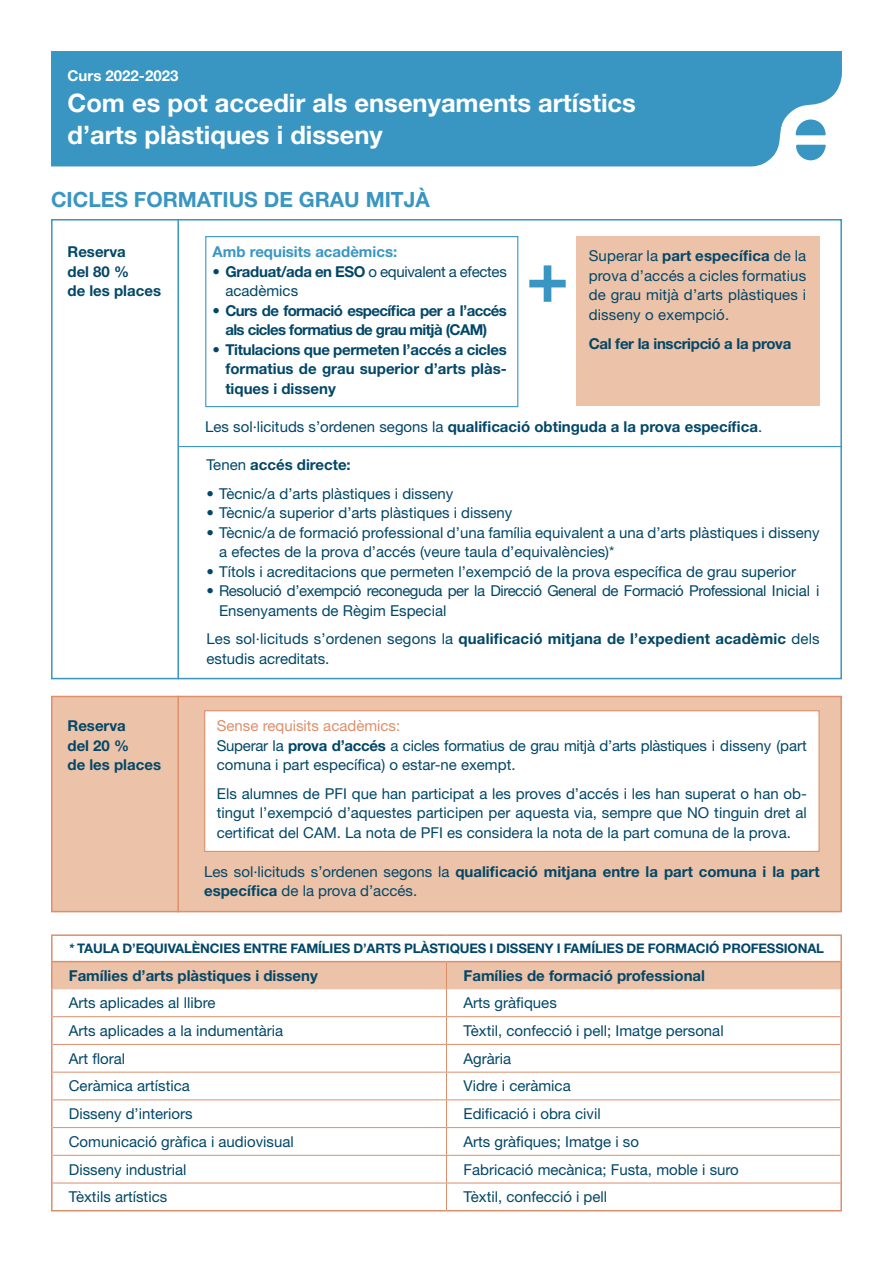
<style>
.page{position:relative;width:893px;height:1263px;background:#fff}
.page>*{position:absolute;margin:0;border:0;box-sizing:border-box;transform-origin:0 0}
.t1{font:700 72px "Helvetica Neue LT Std";color:#3996c3}
.t2{font:700 25.5px "Helvetica Neue LT Std";color:#fff}
.t3{font:700 21px "Helvetica Neue LT Std";color:#3996c3}
.t4{font:15px/19.5px "Helvetica Neue LT Std";color:#024767;text-align:justify}
.t5{font:700 15px/19.5px "Helvetica Neue LT Std";color:#024767}
.t6{font:15px/19.5px "Helvetica Neue LT Std";letter-spacing:-.02em;color:#024767}
.t7{font:15px/19.5px "Helvetica Neue LT Std";letter-spacing:-.03em;color:#024767}
.t8{font:700 15px/19.5px "Helvetica Neue LT Std";letter-spacing:-.04em;color:#024767;text-align:center}
.t9{font:700 15px "Helvetica Neue LT Std";letter-spacing:-.02em;color:#024767}
.t10{font:15px "Helvetica Neue LT Std";color:#dd8f6b}
.t11{font:700 15px "Helvetica Neue LT Std";color:#3996c3}
.t12{font:700 15px "Helvetica Neue LT Std";color:#fff}
.t13{font:700 13.2px "Helvetica Neue LT Std";letter-spacing:-.01em;color:#024767}
.s1{font-weight:700}
.s2{font-weight:400}
.s3{font-style:italic}
</style>
<div class="page">
<div style="left:205px;top:236px;width:313px;height:171px;border:1px solid #3996c3"></div>
<div style="left:51px;top:219px;width:791px;height:460px;border:2px solid #3996c3"></div>
<div style="left:51px;top:696px;width:791px;height:216px;background:#ecc2a9;border:2px solid #dd8f6b"></div>
<div style="left:204px;top:710px;width:616px;height:142px;background:#fff;border:1px solid #dd8f6b"></div>
<div style="left:51px;top:51px;width:791px;height:116px;background:#3996c3"></div>
<svg style="left:796px;top:145px;width:30px;height:15px"></svg>
<svg style="left:796px;top:119px;width:30px;height:16px"></svg>
<hr style="left:177px;top:696px;width:2px;height:216px;background:#dd8f6b">
<hr style="left:177px;top:219px;width:2px;height:460px;background:#3996c3">
<div style="left:577px;top:237px;width:243px;height:169px;background:#ecc2a9"></div>
<hr style="left:179px;top:446px;width:663px;height:1px;background:#3996c3">
<svg style="left:53px;top:962px;width:787px;height:248px"></svg>
<hr style="left:51px;top:934px;width:395px;height:2px;background:#dd8f6b">
<hr style="left:51px;top:936px;width:2px;height:25px;background:#dd8f6b">
<hr style="left:446px;top:934px;width:396px;height:2px;background:#dd8f6b">
<hr style="left:840px;top:936px;width:2px;height:25px;background:#dd8f6b">
<hr style="left:51px;top:961px;width:395px;height:1px;background:#dd8f6b">
<hr style="left:51px;top:962px;width:2px;height:27px;background:#dd8f6b">
<hr style="left:446px;top:961px;width:396px;height:1px;background:#dd8f6b">
<hr style="left:840px;top:962px;width:2px;height:27px;background:#dd8f6b">
<hr style="left:51px;top:989px;width:2px;height:28px;background:#dd8f6b">
<hr style="left:840px;top:989px;width:2px;height:28px;background:#dd8f6b">
<hr style="left:51px;top:1017px;width:2px;height:27px;background:#dd8f6b">
<hr style="left:840px;top:1017px;width:2px;height:27px;background:#dd8f6b">
<hr style="left:51px;top:1044px;width:2px;height:28px;background:#dd8f6b">
<hr style="left:840px;top:1044px;width:2px;height:28px;background:#dd8f6b">
<hr style="left:51px;top:1072px;width:2px;height:28px;background:#dd8f6b">
<hr style="left:840px;top:1072px;width:2px;height:28px;background:#dd8f6b">
<hr style="left:51px;top:1100px;width:2px;height:27px;background:#dd8f6b">
<hr style="left:840px;top:1100px;width:2px;height:27px;background:#dd8f6b">
<hr style="left:51px;top:1127px;width:2px;height:28px;background:#dd8f6b">
<hr style="left:840px;top:1127px;width:2px;height:28px;background:#dd8f6b">
<hr style="left:51px;top:1155px;width:2px;height:28px;background:#dd8f6b">
<hr style="left:840px;top:1155px;width:2px;height:28px;background:#dd8f6b">
<hr style="left:51px;top:1183px;width:2px;height:27px;background:#dd8f6b">
<hr style="left:840px;top:1183px;width:2px;height:27px;background:#dd8f6b">
<hr style="left:51px;top:1210px;width:395px;height:1px;background:#dd8f6b">
<hr style="left:446px;top:1210px;width:396px;height:1px;background:#dd8f6b">
<h1 class="t12" style="left:68px;top:66px;width:112px">Curs 2022-2023</h1>
<h1 class="t2" style="left:68px;top:88px;width:570px">Com es pot accedir als ensenyaments artístics</h1>
<h1 class="t2" style="left:68px;top:119px;width:317px">d’arts plàstiques i disseny</h1>
<p class="t3" style="left:51px;top:187px;width:380px">CICLES FORMATIUS DE GRAU MITJÀ</p>
<h2 class="t5" style="left:68px;top:242px;width:60px">Reserva</h2>
<h2 class="t5" style="left:68px;top:261px;width:63px">del 80 %</h2>
<h2 class="t5" style="left:68px;top:281px;width:95px">de les places</h2>
<p class="t11" style="left:213px;top:242px;width:186px">Amb requisits acadèmics:</p>
<p class="t6" style="left:225px;top:261px;width:283px;text-indent:-13px"><span class="s1">• Graduat/ada en ESO</span> o equivalent a efectes acadèmics</p>
<p class="t8" style="left:213px;top:300px;width:296px">• Curs de formació específica per a l’accés als cicles formatius de grau mitjà (CAM)</p>
<p class="t5" style="left:225px;top:339px;width:283px;text-align:justify;text-indent:-13px">• Titulacions que permeten l’accés a cicles formatius de grau superior d’arts plàs&shy;tiques i disseny</p>
<h1 class="t1" style="left:526px;top:232px;width:45px">+</h1>
<p class="t4" style="left:589px;top:246px;width:219px">Superar la <span class="s1">part específica</span> de la prova d’accés a cicles formatius de grau mitjà d’arts plàstiques i disseny o exempció.</p>
<p class="t9" style="left:589px;top:334px;width:204px">Cal fer la inscripció a la prova</p>
<p class="t5" style="left:205px;top:416px;width:558px"><span class="s2">Les sol·licituds s’ordenen segons la</span> qualificació obtinguda a la prova específica<span class="s2">.</span></p>
<h2 class="t5" style="left:68px;top:716px;width:60px">Reserva</h2>
<h2 class="t5" style="left:68px;top:735px;width:63px">del 20 %</h2>
<h2 class="t5" style="left:68px;top:755px;width:95px">de les places</h2>
<p class="t5" style="left:206px;top:455px;width:146px"><span class="s2">Tenen</span> accés directe:</p>
<p class="t4" style="left:206px;top:483px;width:249px">• Tècnic/a d’arts plàstiques i disseny</p>
<p class="t4" style="left:206px;top:503px;width:307px">• Tècnic/a superior d’arts plàstiques i disseny</p>
<p class="t4" style="left:219px;top:522px;width:602px;text-indent:-13px">• Tècnic/a de formació professional d’una família equivalent a una d’arts plàstiques i disseny a efectes de la prova d’accés (veure taula d’equivalències)*</p>
<p class="t4" style="left:206px;top:561px;width:591px">• Títols i acreditacions que permeten l’exempció de la prova específica de grau superior</p>
<p class="t7" style="left:219px;top:581px;width:602px;text-indent:-13px">• Resolució d’exempció reconeguda per la Direcció General de Formació Professional Inicial i<br>Ensenyaments de Règim Especial</p>
<p class="t4" style="left:206px;top:629px;width:615px">Les sol·licituds s’ordenen segons la <span class="s1">qualificació mitjana de l’expedient acadèmic</span> dels estudis acreditats.</p>
<p class="t10" style="left:217px;top:717px;width:185px">Sense requisits acadèmics:</p>
<p class="t6" style="left:217px;top:735px;width:591px">Superar la <span class="s1">prova d’accés</span> a cicles formatius de grau mitjà d’arts plàstiques i disseny (part comuna i part específica) o estar-ne exempt.</p>
<p class="t4" style="left:217px;top:783px;width:592px">Els alumnes de PFI que han participat a les proves d’accés i les han superat o han ob&shy;tingut l’exempció d’aquestes participen per aquesta via, sempre que NO tinguin dret al certificat del CAM. La nota de PFI es considera la nota de la part comuna de la prova.</p>
<p class="t5" style="left:204px;top:861px;width:617px"><span class="s2">Les sol·licituds s’ordenen segons la</span> qualificació mitjana entre la part comuna i la part específica <span class="s2">de la prova d’accés.</span></p>
<p class="t13" style="left:69px;top:940px;width:757px"><span class="s3">*</span> TAULA D’EQUIVALÈNCIES ENTRE FAMÍLIES D’ARTS PLÀSTIQUES I DISSENY I FAMÍLIES DE FORMACIÓ PROFESSIONAL</p>
<h3 class="t5" style="left:69px;top:965px;width:251px">Famílies d’arts plàstiques i disseny</h3>
<h3 class="t5" style="left:463px;top:965px;width:243px">Famílies de formació professional</h3>
<p class="t4" style="left:69px;top:993px;width:148px">Arts aplicades al llibre</p>
<p class="t4" style="left:463px;top:993px;width:95px">Arts gràfiques</p>
<p class="t4" style="left:69px;top:1020px;width:216px">Arts aplicades a la indumentària</p>
<p class="t4" style="left:463px;top:1020px;width:262px">Tèxtil, confecció i pell; Imatge personal</p>
<p class="t4" style="left:69px;top:1048px;width:58px">Art floral</p>
<p class="t4" style="left:463px;top:1048px;width:49px">Agrària</p>
<p class="t4" style="left:69px;top:1076px;width:123px">Ceràmica artística</p>
<p class="t4" style="left:463px;top:1076px;width:109px">Vidre i ceràmica</p>
<p class="t4" style="left:69px;top:1104px;width:125px">Disseny d’interiors</p>
<p class="t4" style="left:463px;top:1104px;width:139px">Edificació i obra civil</p>
<p class="t4" style="left:69px;top:1131px;width:227px">Comunicació gràfica i audiovisual</p>
<p class="t4" style="left:463px;top:1131px;width:177px">Arts gràfiques; Imatge i so</p>
<p class="t4" style="left:69px;top:1159px;width:119px">Disseny industrial</p>
<p class="t4" style="left:463px;top:1159px;width:277px">Fabricació mecànica; Fusta, moble i suro</p>
<p class="t4" style="left:69px;top:1187px;width:100px">Tèxtils artístics</p>
<p class="t4" style="left:463px;top:1187px;width:145px">Tèxtil, confecció i pell</p>
</div>
